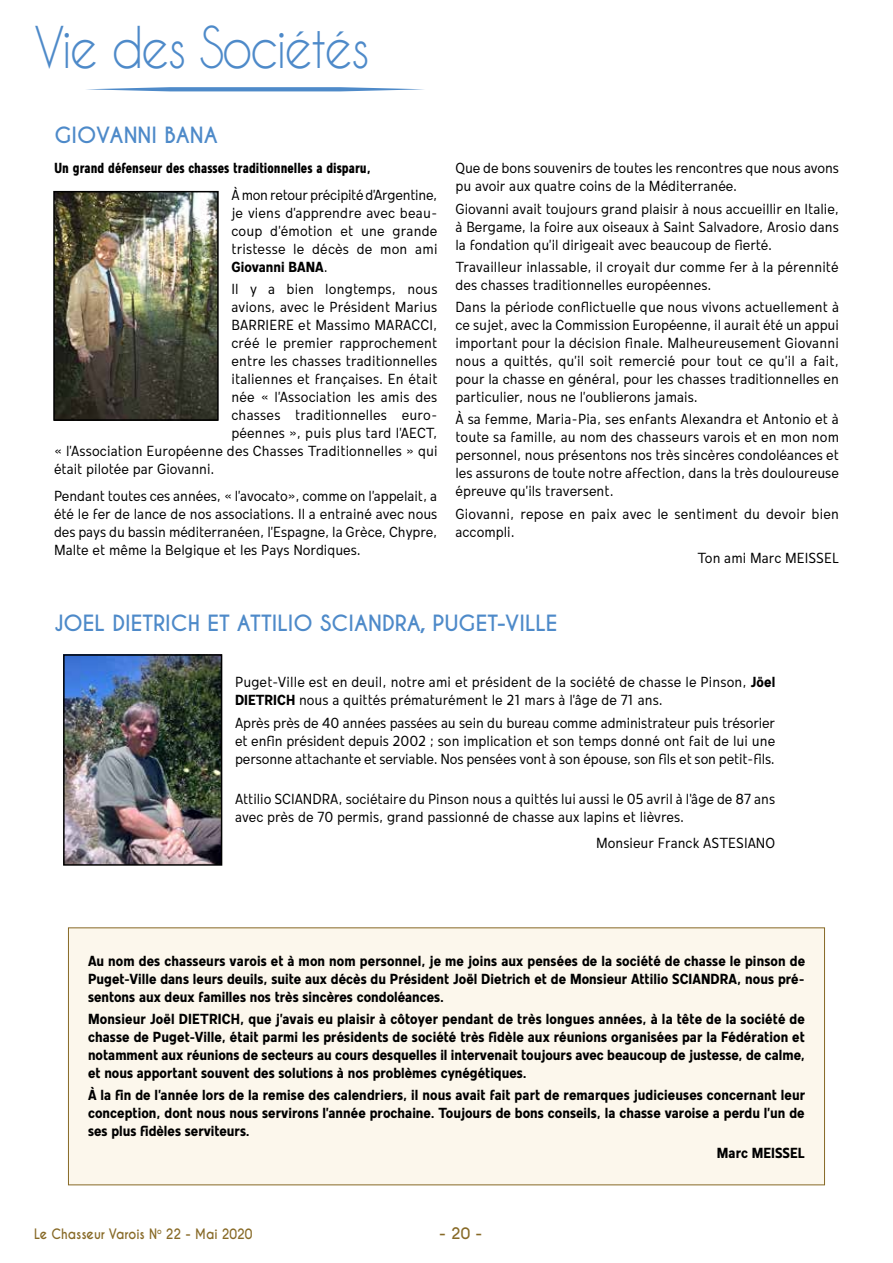
<style>
.page{position:relative;width:893px;height:1263px;background:#fff}
.page>*{position:absolute;margin:0;border:0;box-sizing:border-box;transform-origin:0 0}
.t1{font:54px "Caviar Dreams";letter-spacing:-.04em;color:#4e8ac9;scale:.9 1}
.t2{font:700 21px "Caviar Dreams";color:#4e8ac9}
.t3{font:condensed 15px/18px "Mollen Personal Use";color:#000;text-align:justify}
.t4{font:700 condensed 15px/18px "Mollen Personal Use";color:#000;text-align:justify}
.t5{font:700 condensed 15px "Mollen Personal Use";color:#000}
.t6{font:700 15px "Caviar Dreams";color:#876926}
.t7{font:700 13.5px "Caviar Dreams";color:#876926;scale:.9 1}
.s1{font-weight:700}
</style>
<div class="page">
<svg style="left:86px;top:87px;width:338px;height:4px"></svg>
<div style="left:68px;top:927px;width:757px;height:258px;background:#fcf7ec"></div>
<img style="left:56px;top:194px;width:160px;height:224px">
<div style="left:53px;top:191px;width:166px;height:230px;border:2px solid #000"></div>
<img style="left:66px;top:657px;width:153px;height:206px">
<div style="left:63px;top:654px;width:159px;height:212px;border:2px solid #000"></div>
<h1 class="t1" style="left:34px;top:15px;width:375px">Vie des Sociétés</h1>
<h2 class="t2" style="left:54px;top:122px;width:165px">GIOVANNI BANA</h2>
<p class="t5" style="left:54px;top:160px;width:318px">Un grand défenseur des chasses traditionnelles a disparu,</p>
<p class="t3" style="left:231px;top:185px;width:208px">À mon retour précipité d’Argentine, je viens d’apprendre avec beau&shy;coup d’émotion et une grande tristesse le décès de mon ami <span class="s1">Giovanni BANA</span>.</p>
<p class="t3" style="left:231px;top:280px;width:208px">Il y a bien longtemps, nous</p>
<p class="t3" style="left:231px;top:298px;width:208px">avions, avec le Président Marius</p>
<p class="t3" style="left:231px;top:316px;width:208px">BARRIERE et Massimo MARACCI,</p>
<p class="t3" style="left:231px;top:334px;width:208px">créé le premier rapprochement</p>
<p class="t3" style="left:231px;top:352px;width:208px">entre les chasses traditionnelles</p>
<p class="t3" style="left:231px;top:370px;width:208px">italiennes et françaises. En était</p>
<p class="t3" style="left:231px;top:388px;width:208px">née « l’Association les amis des</p>
<p class="t3" style="left:231px;top:406px;width:208px">chasses traditionnelles euro-</p>
<p class="t3" style="left:231px;top:424px;width:208px">péennes », puis plus tard l’AECT,</p>
<p class="t3" style="left:54px;top:442px;width:385px">« l’Association Européenne des Chasses Traditionnelles » qui</p>
<p class="t3" style="left:54px;top:460px;width:162px">était pilotée par Giovanni.</p>
<p class="t3" style="left:54px;top:486px;width:385px">Pendant toutes ces années, « l’avocato», comme on l’appelait, a été le fer de lance de nos associations. Il a entrainé avec nous des pays du bassin méditerranéen, l’Espagne, la Grèce, Chypre, Malte et même la Belgique et les Pays Nordiques.</p>
<p class="t3" style="left:455px;top:159px;width:385px">Que de bons souvenirs de toutes les rencontres que nous avons pu avoir aux quatre coins de la Méditerranée.</p>
<p class="t3" style="left:455px;top:199px;width:385px">Giovanni avait toujours grand plaisir à nous accueillir en Italie, à Bergame, la foire aux oiseaux à Saint Salvadore, Arosio dans la fondation qu’il dirigeait avec beaucoup de fierté.</p>
<p class="t3" style="left:455px;top:257px;width:385px">Travailleur inlassable, il croyait dur comme fer à la pérennité des chasses traditionnelles européennes.</p>
<p class="t3" style="left:455px;top:298px;width:385px">Dans la période conflictuelle que nous vivons actuellement à ce sujet, avec la Commission Européenne, il aurait été un appui important pour la décision finale. Malheureusement Giovanni nous a quittés, qu’il soit remercié pour tout ce qu’il a fait, pour la chasse en général, pour les chasses traditionnelles en particulier, nous ne l’oublierons jamais.</p>
<p class="t3" style="left:455px;top:410px;width:385px">À sa femme, Maria-Pia, ses enfants Alexandra et Antonio et à toute sa famille, au nom des chasseurs varois et en mon nom personnel, nous présentons nos très sincères condoléances et les assurons de toute notre affection, dans la très douloureuse épreuve qu’ils traversent.</p>
<p class="t3" style="left:455px;top:504px;width:385px">Giovanni, repose en paix avec le sentiment du devoir bien accompli.</p>
<p class="t3" style="left:697px;top:549px;width:143px">Ton ami Marc MEISSEL</p>
<h2 class="t2" style="left:54px;top:610px;width:505px">JOEL DIETRICH ET ATTILIO SCIANDRA, PUGET-VILLE</h2>
<p class="t3" style="left:235px;top:673px;width:542px">Puget-Ville est en deuil, notre ami et président de la société de chasse le Pinson, <span class="s1">Jöel<br>DIETRICH</span> nous a quittés prématurément le 21 mars à l’âge de 71 ans.</p>
<p class="t3" style="left:235px;top:713px;width:542px">Après près de 40 années passées au sein du bureau comme administrateur puis trésorier et enfin président depuis 2002 ; son implication et son temps donné ont fait de lui une personne attachante et serviable. Nos pensées vont à son épouse, son fils et son petit-fils.</p>
<p class="t3" style="left:235px;top:790px;width:542px">Attilio SCIANDRA, sociétaire du Pinson nous a quittés lui aussi le 05 avril à l'âge de 87 ans avec près de 70 permis, grand passionné de chasse aux lapins et lièvres.</p>
<p class="t3" style="left:596px;top:834px;width:181px">Monsieur Franck ASTESIANO</p>
<p class="t4" style="left:88px;top:951px;width:719px">Au nom des chasseurs varois et à mon nom personnel, je me joins aux pensées de la société de chasse le pinson de Puget-Ville dans leurs deuils, suite aux décès du Président Joël Dietrich et de Monsieur Attilio SCIANDRA, nous pré&shy;sentons aux deux familles nos très sincères condoléances.</p>
<p class="t4" style="left:88px;top:1009px;width:718px">Monsieur Joël DIETRICH, que j’avais eu plaisir à côtoyer pendant de très longues années, à la tête de la société de chasse de Puget-Ville, était parmi les présidents de société très fidèle aux réunions organisées par la Fédération et notamment aux réunions de secteurs au cours desquelles il intervenait toujours avec beaucoup de justesse, de calme, et nous apportant souvent des solutions à nos problèmes cynégétiques.</p>
<p class="t4" style="left:88px;top:1086px;width:719px">À la fin de l’année lors de la remise des calendriers, il nous avait fait part de remarques judicieuses concernant leur conception, dont nous nous servirons l’année prochaine. Toujours de bons conseils, la chasse varoise a perdu l’un de ses plus fidèles serviteurs.</p>
<p class="t4" style="left:717px;top:1144px;width:89px">Marc MEISSEL</p>
<p class="t7" style="left:34px;top:1225px;width:244px">Le Chasseur Varois N<sup>o</sup> 22 - Mai 2020</p>
<p class="t6" style="left:439px;top:1224px;width:44px">- 20 -</p>
</div>
